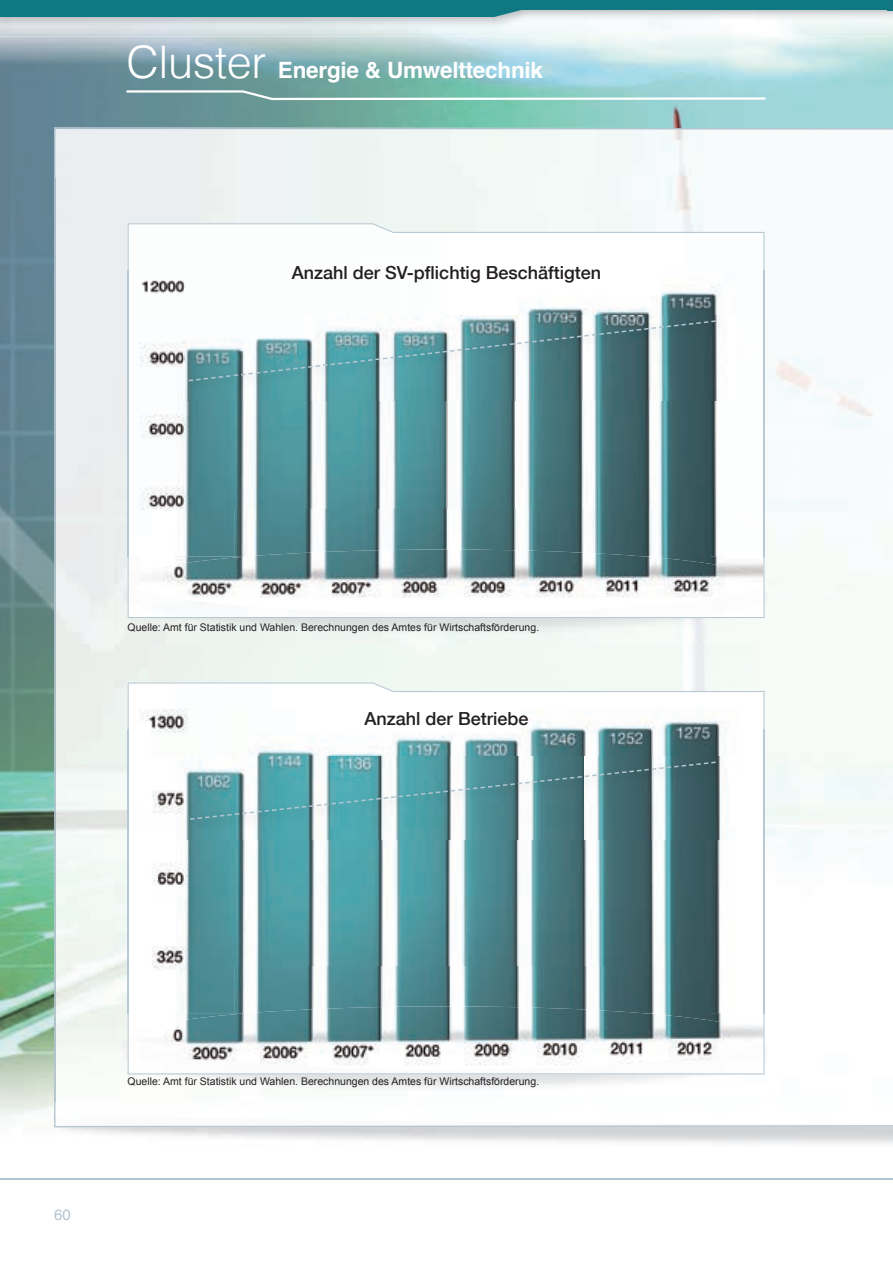
<style>
.page{position:relative;width:893px;height:1263px;background:#fff}
.page>*{position:absolute;margin:0;border:0;box-sizing:border-box;transform-origin:0 0}
.t1{font:700 22.5px "Helvetica";letter-spacing:-.01em;color:#fff}
.t2{font:500 18px "Helvetica Neue";color:#231f20}
.t3{font:15px "Helvetica";color:#b2c4cf}
.t4{font:10.5px "Arial";color:#231f20}
.s1{font-weight:300;font-size:45px}
</style>
<div class="page">
<hr style="left:0;top:1178px;width:893px;height:1px;background:#b2c4cf">
<img style="left:0;top:17px;width:893px;height:125px">
<img style="left:0;top:142px;width:54px;height:988px">
<img style="left:55px;top:237px;width:93px;height:864px">
<img style="left:61px;top:1095px;width:58px;height:6px">
<div style="left:54px;top:128px;width:839px;height:51px;background:#f0f6f4"></div>
<img style="left:54px;top:178px;width:1px;height:923px">
<img style="left:54px;top:1101px;width:839px;height:26px">
<svg style="left:127px;top:90px;width:638px;height:10px;background:#98c6c1"></svg>
<img style="left:888px;top:17px;width:5px;height:20px">
<svg style="left:0;top:0;width:893px;height:17px;background:#338a93"></svg>
<img style="left:129px;top:271px;width:56px;height:48px">
<img style="left:520px;top:271px;width:243px;height:48px">
<img style="left:129px;top:319px;width:105px;height:230px">
<img style="left:711px;top:400px;width:7px;height:154px">
<img style="left:234px;top:400px;width:477px;height:154px">
<img style="left:129px;top:549px;width:476px;height:7px">
<img style="left:605px;top:554px;width:112px;height:2px">
<img style="left:128px;top:223px;width:637px;height:48px">
<img style="left:128px;top:270px;width:1px;height:286px">
<img style="left:128px;top:556px;width:637px;height:62px">
<img style="left:184px;top:315px;width:551px;height:85px">
<svg style="left:189px;top:320px;width:527px;height:61px"></svg>
<img style="left:119px;top:1013px;width:648px;height:88px">
<img style="left:226px;top:1095px;width:541px;height:6px">
<img style="left:129px;top:730px;width:370px;height:49px">
<img style="left:499px;top:730px;width:227px;height:26px">
<img style="left:129px;top:779px;width:105px;height:227px">
<img style="left:711px;top:839px;width:10px;height:174px">
<img style="left:234px;top:839px;width:477px;height:174px">
<img style="left:129px;top:1006px;width:529px;height:7px">
<img style="left:128px;top:682px;width:637px;height:48px">
<img style="left:128px;top:729px;width:1px;height:284px">
<img style="left:128px;top:1013px;width:637px;height:61px">
<img style="left:185px;top:756px;width:536px;height:83px">
<svg style="left:190px;top:761px;width:526px;height:59px"></svg>
<h1 class="t1" style="left:127px;top:52px;width:418px"><span class="s1">Cluster</span> Energie &amp; Umwelttechnik</h1>
<h2 class="t2" style="left:292px;top:258px;width:311px">Anzahl der SV-pflichtig Beschäftigten</h2>
<p class="t4" style="left:128px;top:620px;width:413px">Quelle: Amt für Statistik und Wahlen. Berechnungen des Amtes für Wirtschaftsförderung.</p>
<h2 class="t2" style="left:365px;top:704px;width:165px">Anzahl der Betriebe</h2>
<h3 class="t3" style="left:54px;top:1203px;width:18px">60</h3>
<p class="t4" style="left:128px;top:1075px;width:413px">Quelle: Amt für Statistik und Wahlen. Berechnungen des Amtes für Wirtschaftsförderung.</p>
</div>
